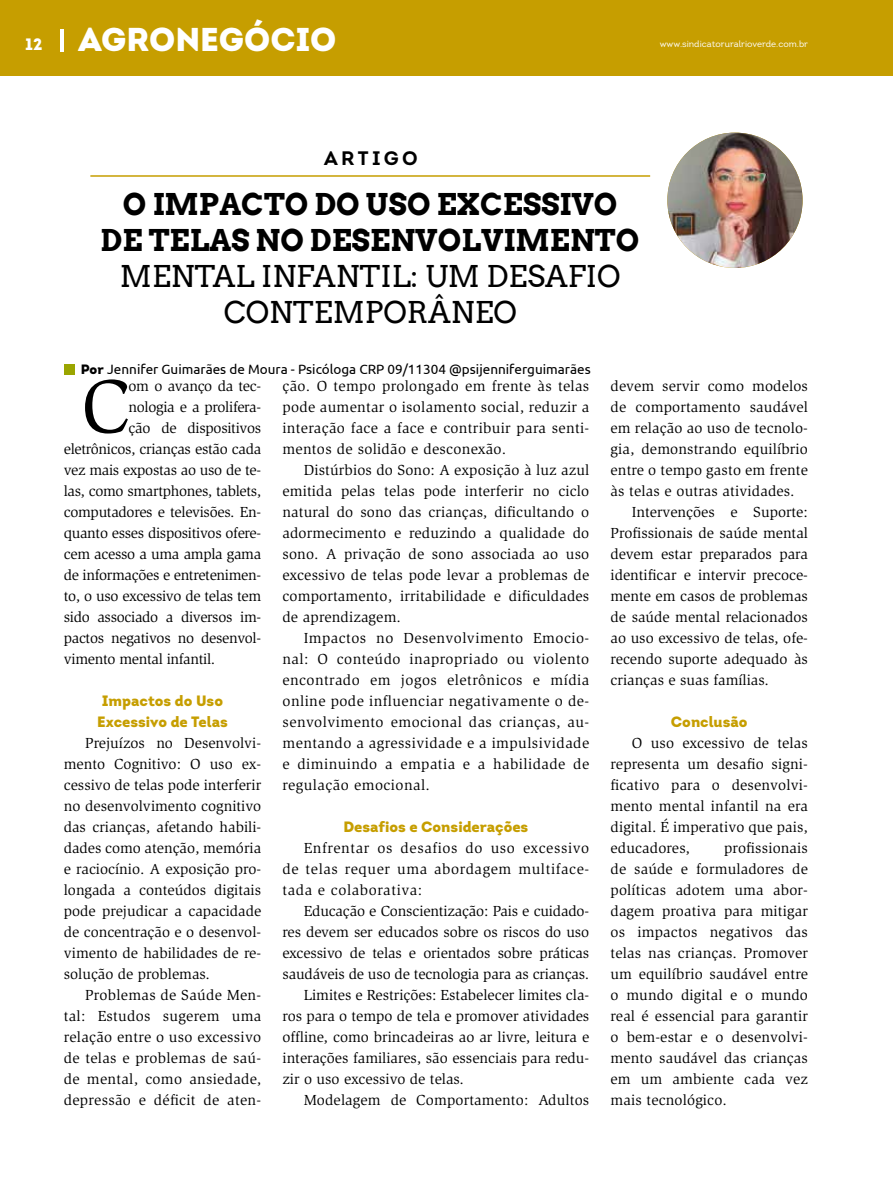
<style>
.page{position:relative;width:893px;height:1191px;background:#fff}
.page>*{position:absolute;margin:0;border:0;box-sizing:border-box;transform-origin:0 0}
.t1{font:77.7px "Slimbach Std";color:#000}
.t2{font:33px "Intro Black Alt";color:#fff}
.t3{font:700 30px/36px "Arvo";color:#000;text-align:center}
.t4{font:30px/36px "Arvo";color:#000;text-align:center}
.t5{font:700 19.5px "Intro";letter-spacing:.175em;color:#000}
.t6{font:15px/21px "Slimbach Std";color:#000;text-align:justify}
.t7{font:15px "Slimbach Std";letter-spacing:-.02em;color:#000}
.t8{font:900 15px/21px "Intro";color:#c69e00;text-align:center}
.t9{font:13.5px "Ubuntu";color:#000}
.t10{font:9px "Intro";color:#fff}
.s1{font-size:16.5px}
.s2{font-family:"Intro";font-weight:900}
</style>
<div class="page">
<div style="left:0;top:0;width:893px;height:75px;background:#c69e00"></div>
<hr style="left:60px;top:29px;width:4px;height:22px;background:#fff">
<img style="left:667px;top:133px;width:136px;height:135px;border-radius:68px">
<hr style="left:90px;top:175px;width:560px;height:2px;background:#c69e00">
<div style="left:64px;top:364px;width:10px;height:10px;background:#9aa500"></div>
<h2 class="t2" style="left:25px;top:18px;width:313px"><span class="s1">12</span> AGRONEGÓCIO</h2>
<p class="t10" style="left:660px;top:39px;width:150px">www.sindicatoruralrioverde.com.br</p>
<h3 class="t5" style="left:324px;top:146px;width:95px">ARTIGO</h3>
<h3 class="t3" style="left:101px;top:185px;width:540px">O IMPACTO DO USO EXCESSIVO<br>DE TELAS NO DESENVOLVIMENTO</h3>
<h3 class="t4" style="left:120px;top:258px;width:502px">MENTAL INFANTIL: UM DESAFIO<br>CONTEMPORÂNEO</h3>
<p class="t9" style="left:81px;top:360px;width:511px"><span class="s2">Por</span> Jennifer Guimarães de Moura - Psicóloga CRP 09/11304 @psijenniferguimarães</p>
<h1 class="t1" style="left:81px;top:362px;width:50px">C</h1>
<p class="t7" style="left:129px;top:377px;width:134px">om o avanço da tec-</p>
<p class="t7" style="left:129px;top:398px;width:134px">nologia e a prolifera-</p>
<p class="t7" style="left:129px;top:419px;width:134px">ção de dispositivos</p>
<p class="t7" style="left:64px;top:440px;width:199px">eletrônicos, crianças estão cada</p>
<p class="t7" style="left:64px;top:461px;width:199px">vez mais expostas ao uso de te-</p>
<p class="t7" style="left:64px;top:482px;width:199px">las, como smartphones, tablets,</p>
<p class="t7" style="left:64px;top:503px;width:199px">computadores e televisões. En-</p>
<p class="t7" style="left:64px;top:524px;width:199px">quanto esses dispositivos ofere-</p>
<p class="t7" style="left:64px;top:545px;width:199px">cem acesso a uma ampla gama</p>
<p class="t7" style="left:64px;top:566px;width:199px">de informações e entretenimen-</p>
<p class="t7" style="left:64px;top:587px;width:199px">to, o uso excessivo de telas tem</p>
<p class="t7" style="left:64px;top:608px;width:199px">sido associado a diversos im-</p>
<p class="t7" style="left:64px;top:629px;width:199px">pactos negativos no desenvol-</p>
<p class="t7" style="left:64px;top:650px;width:153px">vimento mental infantil.</p>
<p class="t8" style="left:97px;top:690px;width:132px">Impactos do Uso<br>Excessivo de Telas</p>
<p class="t6" style="left:64px;top:733px;width:199px;text-indent:21px">Prejuízos no Desenvolvi&shy;mento Cognitivo: O uso ex&shy;cessivo de telas pode interferir no desenvolvimento cognitivo das crianças, afetando habili&shy;dades como atenção, memória e raciocínio. A exposição pro&shy;longada a conteúdos digitais pode prejudicar a capacidade de concentração e o desenvol&shy;vimento de habilidades de re&shy;solução de problemas.</p>
<p class="t6" style="left:64px;top:985px;width:199px;text-indent:21px">Problemas de Saúde Men&shy;tal: Estudos sugerem uma relação entre o uso excessivo de telas e problemas de saú&shy;de mental, como ansiedade, depressão e déficit de aten-</p>
<p class="t6" style="left:282px;top:375px;width:308px">ção. O tempo prolongado em frente às telas pode aumentar o isolamento social, reduzir a interação face a face e contribuir para senti&shy;mentos de solidão e desconexão.</p>
<p class="t6" style="left:282px;top:459px;width:308px;text-indent:21px">Distúrbios do Sono: A exposição à luz azul emitida pelas telas pode interferir no ciclo natural do sono das crianças, dificultando o adormecimento e reduzindo a qualidade do sono. A privação de sono associada ao uso excessivo de telas pode levar a problemas de comportamento, irritabilidade e dificuldades de aprendizagem.</p>
<p class="t6" style="left:282px;top:627px;width:308px;text-indent:21px">Impactos no Desenvolvimento Emocio&shy;nal: O conteúdo inapropriado ou violento encontrado em jogos eletrônicos e mídia online pode influenciar negativamente o de&shy;senvolvimento emocional das crianças, au&shy;mentando a agressividade e a impulsividade e diminuindo a empatia e a habilidade de regulação emocional.</p>
<p class="t8" style="left:343px;top:815px;width:186px">Desafios e Considerações</p>
<p class="t6" style="left:282px;top:837px;width:308px;text-indent:21px">Enfrentar os desafios do uso excessivo de telas requer uma abordagem multiface&shy;tada e colaborativa:</p>
<p class="t6" style="left:304px;top:900px;width:287px">Educação e Conscientização: Pais e cuidado-</p>
<p class="t6" style="left:282px;top:921px;width:308px">res devem ser educados sobre os riscos do uso</p>
<p class="t6" style="left:282px;top:942px;width:308px">excessivo de telas e orientados sobre práticas</p>
<p class="t6" style="left:282px;top:963px;width:308px">saudáveis de uso de tecnologia para as crianças.</p>
<p class="t6" style="left:304px;top:984px;width:287px">Limites e Restrições: Estabelecer limites cla-</p>
<p class="t6" style="left:282px;top:1005px;width:308px">ros para o tempo de tela e promover atividades</p>
<p class="t6" style="left:282px;top:1026px;width:308px">offline, como brincadeiras ao ar livre, leitura e</p>
<p class="t6" style="left:282px;top:1047px;width:308px">interações familiares, são essenciais para redu-</p>
<p class="t6" style="left:282px;top:1068px;width:183px">zir o uso excessivo de telas.</p>
<p class="t6" style="left:304px;top:1089px;width:287px">Modelagem de Comportamento: Adultos</p>
<p class="t6" style="left:610px;top:375px;width:199px">devem servir como modelos</p>
<p class="t6" style="left:610px;top:396px;width:199px">de comportamento saudável</p>
<p class="t6" style="left:610px;top:417px;width:199px">em relação ao uso de tecnolo-</p>
<p class="t6" style="left:610px;top:438px;width:199px">gia, demonstrando equilíbrio</p>
<p class="t6" style="left:610px;top:459px;width:199px">entre o tempo gasto em frente</p>
<p class="t6" style="left:610px;top:480px;width:186px">às telas e outras atividades.</p>
<p class="t6" style="left:632px;top:501px;width:178px">Intervenções e Suporte:</p>
<p class="t6" style="left:610px;top:522px;width:199px">Profissionais de saúde mental</p>
<p class="t6" style="left:610px;top:543px;width:199px">devem estar preparados para</p>
<p class="t6" style="left:610px;top:564px;width:199px">identificar e intervir precoce-</p>
<p class="t6" style="left:610px;top:585px;width:199px">mente em casos de problemas</p>
<p class="t6" style="left:610px;top:606px;width:199px">de saúde mental relacionados</p>
<p class="t6" style="left:610px;top:627px;width:199px">ao uso excessivo de telas, ofe-</p>
<p class="t6" style="left:610px;top:648px;width:199px">recendo suporte adequado às</p>
<p class="t6" style="left:610px;top:669px;width:160px">crianças e suas famílias.</p>
<p class="t8" style="left:671px;top:711px;width:78px">Conclusão</p>
<p class="t6" style="left:610px;top:733px;width:199px;text-indent:21px">O uso excessivo de telas representa um desafio signi&shy;ficativo para o desenvolvi&shy;mento mental infantil na era digital. É imperativo que pais, educadores,</p>
<p class="t6" style="left:610px;top:838px;width:199px;text-indent:114px">profissionais de saúde e formuladores de políticas adotem uma abor&shy;dagem proativa para mitigar os impactos negativos das telas nas crianças. Promover um equilíbrio saudável entre o mundo digital e o mundo real é essencial para garantir o bem-estar e o desenvolvi&shy;mento saudável das crianças em um ambiente cada vez mais tecnológico.</p>
</div>
